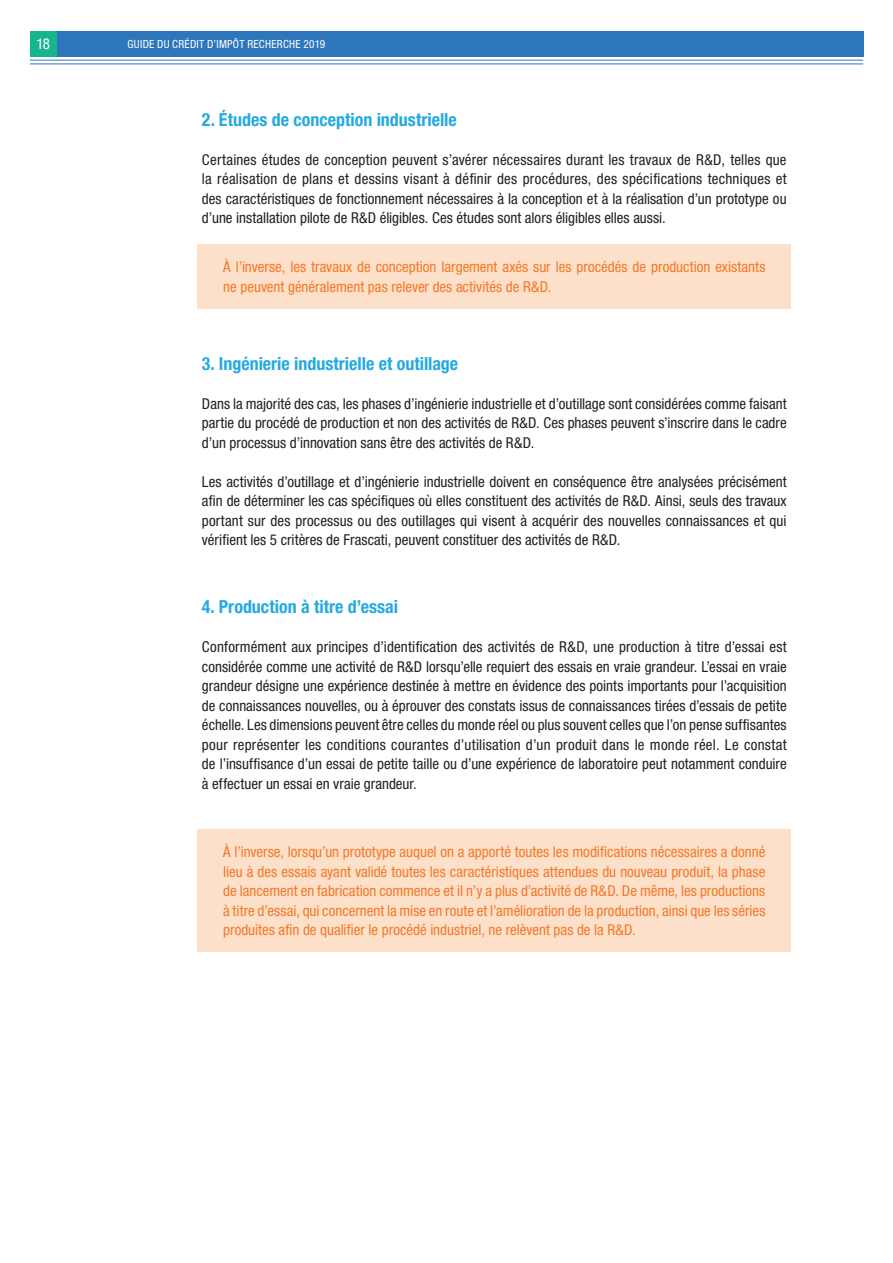
<style>
.page{position:relative;width:893px;height:1263px;background:#fff}
.page>*{position:absolute;margin:0;border:0;box-sizing:border-box;transform-origin:0 0}
.t1{font:700 condensed 18px "Helvetica Neue LT Std";color:#24aae1}
.t2{font:condensed 15px/19.5px "Helvetica Neue LT Std";color:#231f20;text-align:justify}
.t3{font:condensed 15px/19.5px "Helvetica Neue LT Std";color:#f4792a}
.t4{font:condensed 15px "Helvetica Neue LT Std";color:#fff}
.t5{font:condensed 11.25px "Helvetica Neue LT Std";letter-spacing:.025em;color:#fff}
</style>
<div class="page">
<div style="left:198px;top:244px;width:593px;height:65px;background:#fde0c9"></div>
<div style="left:198px;top:829px;width:593px;height:123px;background:#fde0c9"></div>
<div style="left:30px;top:31px;width:833px;height:26px;background:#2e76bc"></div>
<hr style="left:30px;top:64px;width:833px;height:1px;background:#2e76bc">
<hr style="left:30px;top:60px;width:833px;height:1px;background:#2e76bc">
<div style="left:30px;top:31px;width:27px;height:26px;background:#15b68d"></div>
<p class="t4" style="left:36px;top:35px;width:15px">18</p>
<p class="t5" style="left:128px;top:38px;width:199px">GUIDE DU CRÉDIT D’IMPÔT RECHERCHE 2019</p>
<p class="t1" style="left:202px;top:109px;width:256px">2. Études de conception industrielle</p>
<p class="t2" style="left:202px;top:150px;width:586px">Certaines études de conception peuvent s’avérer nécessaires durant les travaux de R&amp;D, telles que la réalisation de plans et dessins visant à définir des procédures, des spécifications techniques et des caractéristiques de fonctionnement nécessaires à la conception et à la réalisation d’un prototype ou d’une installation pilote de R&amp;D éligibles. Ces études sont alors éligibles elles aussi.</p>
<p class="t3" style="left:223px;top:257px;width:544px">À l’inverse, les travaux de conception largement axés sur les procédés de production existants ne peuvent généralement pas relever des activités de R&amp;D.</p>
<p class="t1" style="left:202px;top:352px;width:258px">3. Ingénierie industrielle et outillage</p>
<p class="t2" style="left:202px;top:393px;width:586px">Dans la majorité des cas, les phases d’ingénierie industrielle et d’outillage sont considérées comme faisant partie du procédé de production et non des activités de R&amp;D. Ces phases peuvent s’inscrire dans le cadre d’un processus d’innovation sans être des activités de R&amp;D.</p>
<p class="t2" style="left:202px;top:471px;width:586px">Les activités d’outillage et d’ingénierie industrielle doivent en conséquence être analysées précisément afin de déterminer les cas spécifiques où elles constituent des activités de R&amp;D. Ainsi, seuls des travaux portant sur des processus ou des outillages qui visent à acquérir des nouvelles connaissances et qui vérifient les 5 critères de Frascati, peuvent constituer des activités de R&amp;D.</p>
<p class="t1" style="left:202px;top:596px;width:198px">4. Production à titre d’essai</p>
<p class="t2" style="left:202px;top:637px;width:586px">Conformément aux principes d’identification des activités de R&amp;D, une production à titre d’essai est considérée comme une activité de R&amp;D lorsqu’elle requiert des essais en vraie grandeur. L’essai en vraie grandeur désigne une expérience destinée à mettre en évidence des points importants pour l’acquisition de connaissances nouvelles, ou à éprouver des constats issus de connaissances tirées d’essais de petite échelle. Les dimensions peuvent être celles du monde réel ou plus souvent celles que l’on pense suffisantes pour représenter les conditions courantes d’utilisation d’un produit dans le monde réel. Le constat de l’insuffisance d’un essai de petite taille ou d’une expérience de laboratoire peut notamment conduire à effectuer un essai en vraie grandeur.</p>
<p class="t3" style="left:223px;top:842px;width:544px;text-align:justify">À l’inverse, lorsqu’un prototype auquel on a apporté toutes les modifications nécessaires a donné lieu à des essais ayant validé toutes les caractéristiques attendues du nouveau produit, la phase de lancement en fabrication commence et il n’y a plus d’activité de R&amp;D. De même, les productions à titre d’essai, qui concernent la mise en route et l’amélioration de la production, ainsi que les séries produites afin de qualifier le procédé industriel, ne relèvent pas de la R&amp;D.</p>
</div>
